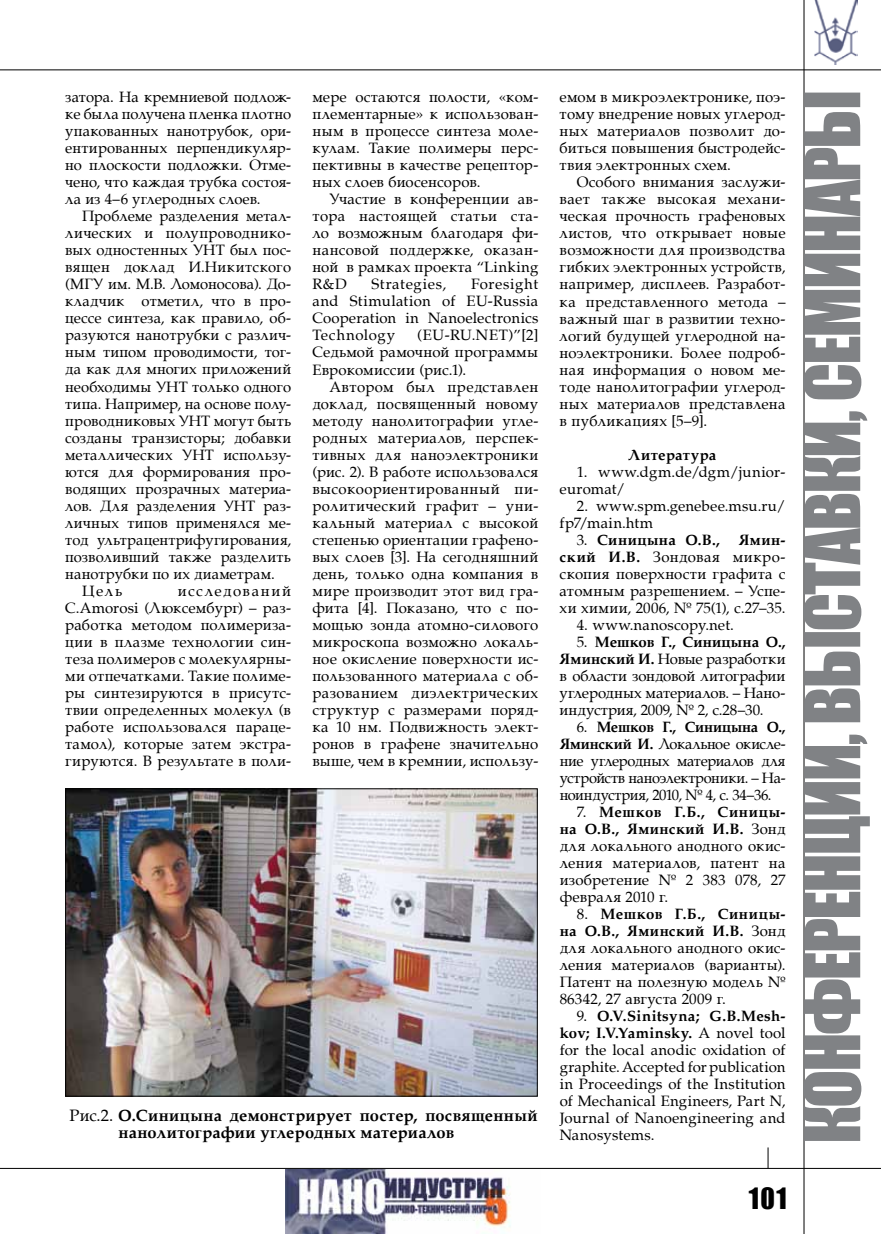
<style>
.page{position:relative;width:881px;height:1234px;background:#fff}
.page>*{position:absolute;margin:0;border:0;box-sizing:border-box;transform-origin:0 0}
.t1{font:70.5px "Impact";letter-spacing:-.03em;color:#808285}
.t2{font:27px "Impact";color:#000}
.t3{font:700 16.5px/16.5px "AG Palatial";letter-spacing:.015em;color:#000}
.t4{font:15px/17px "AG Palatial";letter-spacing:.01em;color:#000;text-align:justify}
.t5{font:15px "AG Palatial";letter-spacing:-.01em;color:#000}
.t6{font:700 15px "AG Palatial";letter-spacing:.035em;color:#000}
.t7{font:15px "AG Palatial";letter-spacing:.03em;color:#000}
.t8{font:15px "AG Palatial";letter-spacing:.045em;color:#000}
.s1{font-weight:400}
.s2{font-weight:700}
</style>
<div class="page">
<hr style="left:0;top:69px;width:880px;height:1px;background:#000">
<hr style="left:0;top:1167px;width:880px;height:1px;background:#000">
<svg style="left:767px;top:1147px;width:1px;height:20px"></svg>
<img style="left:814px;top:0;width:43px;height:65px">
<hr style="left:803px;top:0;width:1px;height:1233px;background:#000">
<img style="left:285px;top:1168px;width:255px;height:65px">
<img style="left:67px;top:790px;width:468px;height:304px">
<div style="left:65px;top:788px;width:472px;height:308px;border:1px solid #000"></div>
<p class="t4" style="left:65px;top:89px;width:227px">затора. На кремниевой подлож&shy;ке была получена пленка плотно упакованных нанотрубок, ори&shy;ентированных перпендикуляр&shy;но плоскости подложки. Отме&shy;чено, что каждая трубка состоя&shy;ла из 4–6 углеродных слоев.</p>
<p class="t4" style="left:82px;top:208px;width:210px">Проблеме разделения метал-</p>
<p class="t7" style="left:65px;top:224px;width:227px">лических и полупроводнико-</p>
<p class="t4" style="left:65px;top:242px;width:227px">вых одностенных УНТ был пос-</p>
<p class="t4" style="left:65px;top:259px;width:227px">вящен доклад И.Никитского</p>
<p class="t5" style="left:65px;top:275px;width:227px">(МГУ им. М.В. Ломоносова). До-</p>
<p class="t4" style="left:65px;top:293px;width:227px">кладчик отметил, что в про-</p>
<p class="t4" style="left:65px;top:310px;width:227px">цессе синтеза, как правило, об-</p>
<p class="t4" style="left:65px;top:327px;width:227px">разуются нанотрубки с различ-</p>
<p class="t4" style="left:65px;top:344px;width:227px">ным типом проводимости, тог-</p>
<p class="t4" style="left:65px;top:361px;width:227px">да как для многих приложений</p>
<p class="t4" style="left:65px;top:378px;width:227px">необходимы УНТ только одного</p>
<p class="t4" style="left:65px;top:395px;width:227px">типа. Например, на основе полу-</p>
<p class="t4" style="left:65px;top:412px;width:227px">проводниковых УНТ могут быть</p>
<p class="t4" style="left:65px;top:429px;width:227px">созданы транзисторы; добавки</p>
<p class="t4" style="left:65px;top:446px;width:227px">металлических УНТ использу-</p>
<p class="t4" style="left:65px;top:463px;width:227px">ются для формирования про-</p>
<p class="t4" style="left:65px;top:480px;width:227px">водящих прозрачных материа-</p>
<p class="t4" style="left:65px;top:497px;width:227px">лов. Для разделения УНТ раз-</p>
<p class="t4" style="left:65px;top:514px;width:227px">личных типов применялся ме-</p>
<p class="t4" style="left:65px;top:531px;width:227px">тод ультрацентрифугирования,</p>
<p class="t4" style="left:65px;top:548px;width:227px">позволивший также разделить</p>
<p class="t4" style="left:65px;top:565px;width:211px">нанотрубки по их диаметрам.</p>
<p class="t4" style="left:82px;top:582px;width:42px">Цель</p>
<p class="t4" style="left:65px;top:582px;width:227px;text-indent:112px">исследований С.Amorosi (Люксембург) – раз&shy;работка методом полимериза&shy;ции в плазме технологии син&shy;теза полимеров с молекулярны&shy;ми отпечатками. Такие полиме&shy;ры синтезируются в присутс&shy;твии определенных молекул (в работе использовался параце&shy;тамол), которые затем экстра&shy;гируются. В результате в поли-</p>
<p class="t4" style="left:312px;top:89px;width:227px">мере остаются полости, «ком&shy;плементарные» к использован&shy;ным в процессе синтеза моле&shy;кулам. Такие полимеры перс&shy;пективны в качестве рецептор&shy;ных слоев биосенсоров.</p>
<p class="t4" style="left:312px;top:191px;width:227px;text-indent:17px">Участие в конференции ав&shy;тора настоящей статьи ста&shy;ло возможным благодаря фи&shy;нансовой поддержке, оказан&shy;ной в рамках проекта “Linking R&amp;D</p>
<p class="t4" style="left:312px;top:276px;width:227px;text-indent:158px">Foresight and Stimulation of EU-Russia Cooperation in Nanoelectronics Technology</p>
<p class="t8" style="left:371px;top:275px;width:76px">Strategies,</p>
<p class="t4" style="left:312px;top:327px;width:227px;text-indent:105px">(EU-RU.NET)”[2] Седьмой рамочной программы Еврокомиссии (рис.1).</p>
<p class="t4" style="left:312px;top:378px;width:227px;text-indent:17px">Автором был представлен доклад, посвященный новому методу нанолитографии угле&shy;родных материалов, перспек&shy;тивных для наноэлектроники (рис. 2). В работе использовался высокоориентированный пи&shy;ролитический графит – уни&shy;кальный материал с высокой степенью ориентации графено&shy;вых слоев [3]. На сегодняшний день, только одна компания в мире производит этот вид гра&shy;фита [4]. Показано, что с по&shy;мощью зонда атомно-силового микроскопа возможно локаль&shy;ное окисление поверхности ис&shy;пользованного материала с об&shy;разованием диэлектрических структур с размерами поряд&shy;ка 10 нм. Подвижность элект&shy;ронов в графене значительно выше, чем в кремнии, использу-</p>
<p class="t3" style="left:118px;top:1107px;width:420px;text-indent:-49px"><span class="s1">Рис.2.</span> О.Синицына демонстрирует постер, посвященный нанолитографии углеродных материалов</p>
<p class="t4" style="left:559px;top:89px;width:227px">емом в микроэлектронике, поэ&shy;тому внедрение новых углерод&shy;ных материалов позволит до&shy;биться повышения быстродейс&shy;твия электронных схем.</p>
<p class="t4" style="left:559px;top:174px;width:227px;text-indent:17px">Особого внимания заслужи&shy;вает также высокая механи&shy;ческая прочность графеновых листов, что открывает новые возможности для производства гибких электронных устройств, например, дисплеев. Разработ&shy;ка представленного метода – важный шаг в развитии техно&shy;логий будущей углеродной на&shy;ноэлектроники. Более подроб&shy;ная информация о новом ме&shy;тоде нанолитографии углерод&shy;ных материалов представлена в публикациях [5–9].</p>
<p class="t6" style="left:628px;top:446px;width:89px">Литература</p>
<p class="t4" style="left:559px;top:463px;width:227px;text-indent:17px">1. www.dgm.de/dgm/junior&shy;euromat/</p>
<p class="t4" style="left:559px;top:497px;width:227px;text-indent:17px">2. www.spm.genebee.msu.ru/ fp7/main.htm</p>
<p class="t6" style="left:576px;top:531px;width:145px"><span class="s1">3.</span> Синицына О.В.,</p>
<p class="t4" style="left:559px;top:531px;width:227px;text-indent:179px"><span class="s2">Ямин&shy;ский И.В.</span> Зондовая микро&shy;скопия поверхности графита с атомным разрешением. – Успе&shy;хи химии, 2006, № 75(1), с.27–35.</p>
<p class="t4" style="left:576px;top:616px;width:159px">4. www.nanoscopy.net.</p>
<p class="t4" style="left:559px;top:633px;width:227px;text-indent:17px">5. <span class="s2">Мешков Г., Синицына О., Яминский И.</span> Новые разработки в области зондовой литографии углеродных материалов. – Нано&shy;индустрия, 2009, № 2, с.28–30.</p>
<p class="t4" style="left:559px;top:718px;width:227px;text-indent:17px">6. <span class="s2">Мешков Г., Синицына О., Яминский И.</span> Локальное окисле&shy;ние углеродных материалов для устройств наноэлектроники. – На&shy;ноиндустрия, 2010, № 4, с. 34–36.</p>
<p class="t4" style="left:559px;top:803px;width:227px;text-indent:17px">7. <span class="s2">Мешков Г.Б., Синицы&shy;на О.В., Яминский И.В.</span> Зонд для локального анодного окис&shy;ления материалов, патент на изобретение № 2 383 078, 27 февраля 2010 г.</p>
<p class="t4" style="left:559px;top:905px;width:227px;text-indent:17px">8. <span class="s2">Мешков Г.Б., Синицы&shy;на О.В., Яминский И.В.</span> Зонд для локального анодного окис&shy;ления материалов (варианты).<br>Патент на полезную модель № 86342, 27 августа 2009 г.</p>
<p class="t4" style="left:559px;top:1007px;width:227px;text-indent:17px">9. <span class="s2">O.V.Sinitsyna; G.B.Mesh&shy;kov; I.V.Yaminsky.</span> A novel tool for the local anodic oxidation of graphite. Accepted for publication in Proceedings of the Institution of Mechanical Engineers, Part N, Journal of Nanoengineering and Nanosystems.</p>
<h1 class="t1" style="left:777px;top:1143px;width:1054px;rotate:-90deg">Конференции, выставки, семинары</h1>
<h2 class="t2" style="left:748px;top:1176px;width:39px">101</h2>
</div>
